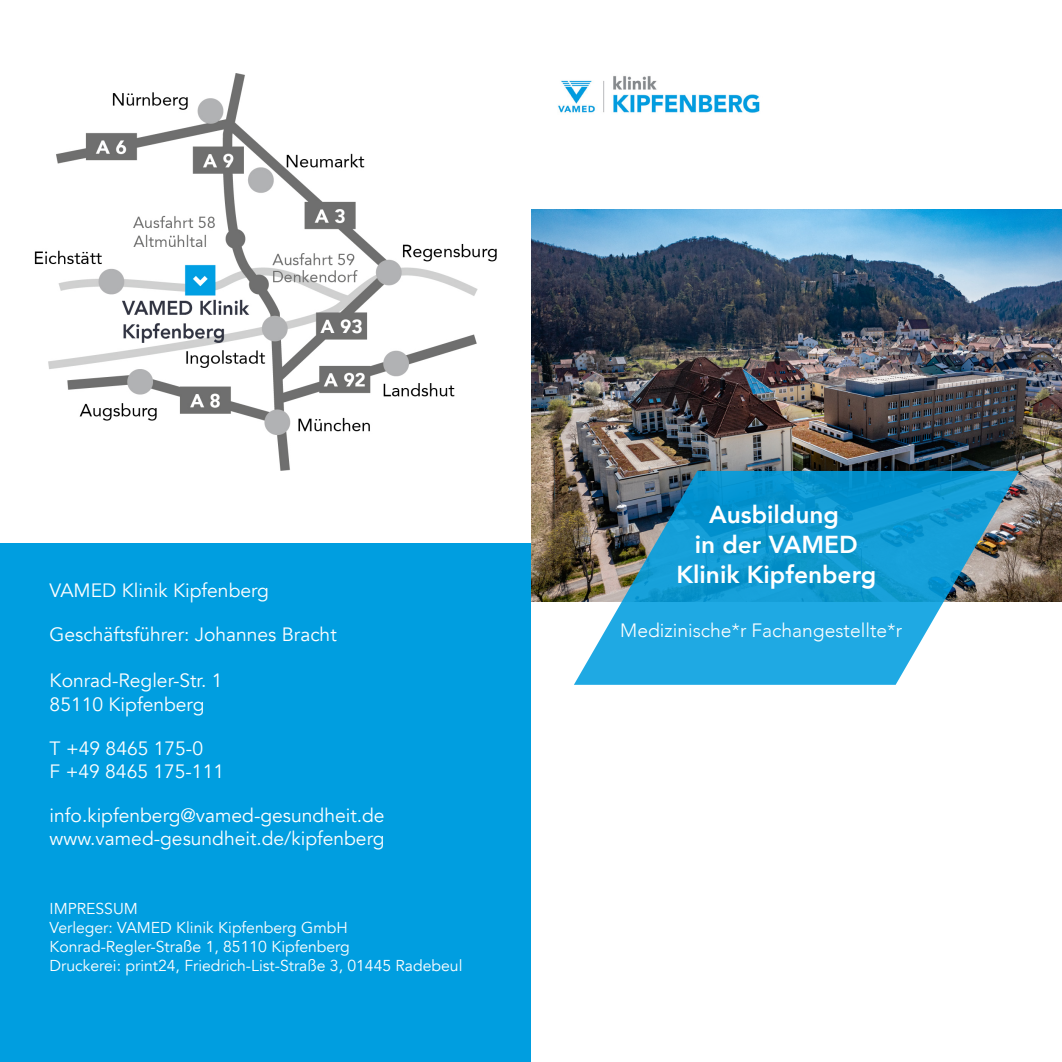
<style>
.page{position:relative;width:1062px;height:1062px;background:#fff}
.page>*{position:absolute;margin:0;border:0;box-sizing:border-box;transform-origin:0 0}
.t1{font:800 24.5px "Avenir";color:#fff}
.t2{font:19.25px "Avenir";color:#fff}
.t3{font:300 19.25px "Avenir";color:#fff}
.t4{font:15.75px "Avenir";color:#fff}
</style>
<div class="page">
<div style="left:0;top:543px;width:531px;height:519px;background:#009ee0"></div>
<img style="left:558px;top:76px;width:202px;height:37px">
<img style="left:531px;top:210px;width:531px;height:391px">
<svg style="left:574px;top:471px;width:445px;height:214px;background:#3da0c9"></svg>
<img style="left:34px;top:74px;width:463px;height:397px">
<p class="t2" style="left:50px;top:579px;width:221px">VAMED Klinik Kipfenberg</p>
<p class="t2" style="left:50px;top:623px;width:289px">Geschäftsführer: Johannes Bracht</p>
<p class="t2" style="left:50px;top:669px;width:174px">Konrad-Regler-Str. 1</p>
<p class="t2" style="left:50px;top:692px;width:156px">85110 Kipfenberg</p>
<p class="t2" style="left:50px;top:736px;width:155px">T +49 8465 175-0</p>
<p class="t2" style="left:50px;top:759px;width:176px">F +49 8465 175-111</p>
<p class="t2" style="left:50px;top:804px;width:336px">info.kipfenberg@vamed-gesundheit.de</p>
<p class="t2" style="left:50px;top:827px;width:336px">www.vamed-gesundheit.de/kipfenberg</p>
<p class="t4" style="left:50px;top:899px;width:90px">IMPRESSUM</p>
<p class="t4" style="left:50px;top:918px;width:300px">Verleger: VAMED Klinik Kipfenberg GmbH</p>
<p class="t4" style="left:50px;top:937px;width:302px">Konrad-Regler-Straße 1, 85110 Kipfenberg</p>
<p class="t4" style="left:50px;top:956px;width:414px">Druckerei: print24, Friedrich-List-Straße 3, 01445 Radebeul</p>
<p class="t1" style="left:709px;top:495px;width:131px">Ausbildung</p>
<p class="t1" style="left:694px;top:525px;width:164px">in der VAMED</p>
<p class="t1" style="left:676px;top:555px;width:201px">Klinik Kipfenberg</p>
<p class="t3" style="left:620px;top:619px;width:283px">Medizinische*r Fachangestellte*r</p>
</div>
